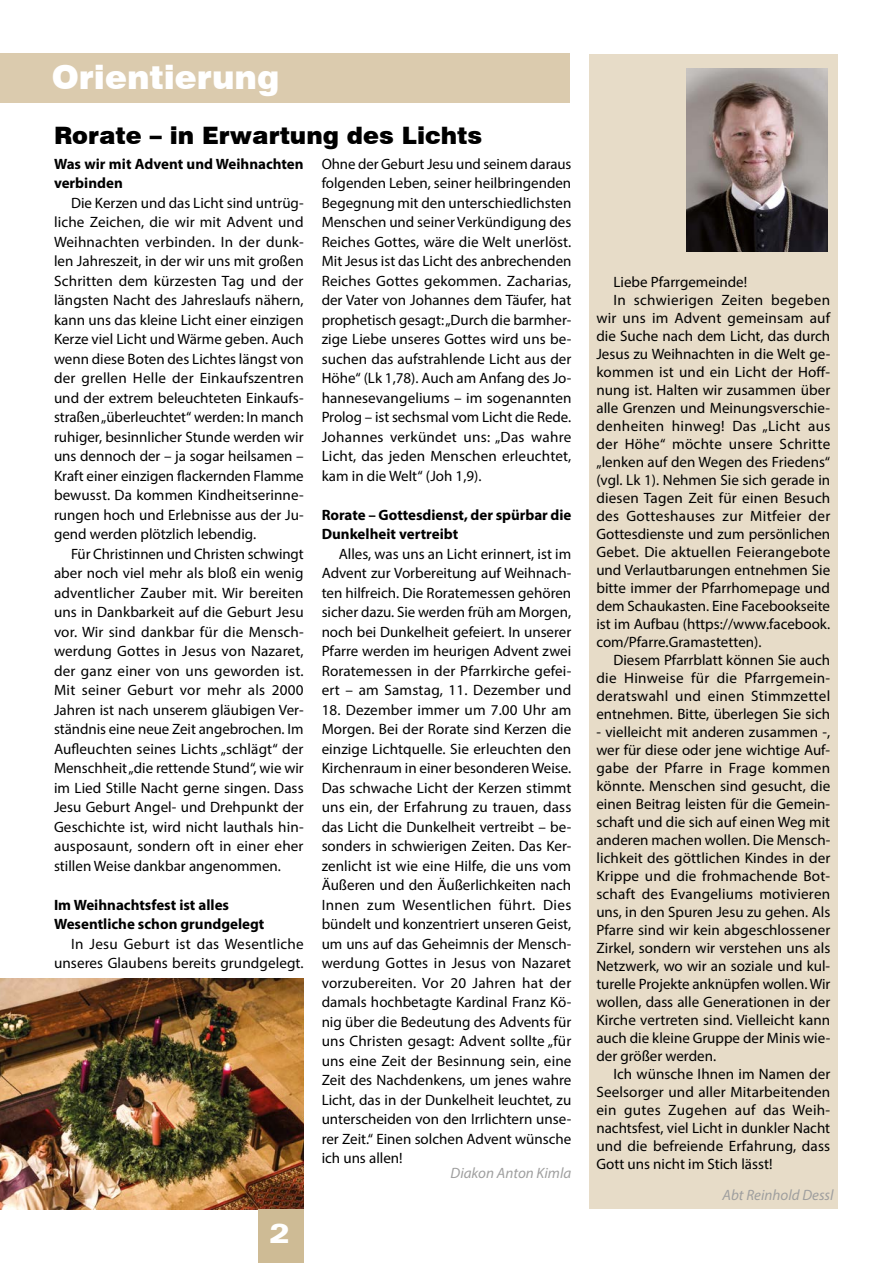
<style>
.page{position:relative;width:893px;height:1263px;background:#fff}
.page>*{position:absolute;margin:0;border:0;box-sizing:border-box;transform-origin:0 0}
.t1{font:900 33px "Swiss 721 BT";color:#fff}
.t2{font:900 expanded 27px "Zurich BT";color:#fff}
.t3{font:900 24px "Swiss 721 BT";color:#000}
.t4{font:15px/19.5px "Myriad Pro";letter-spacing:.005em;color:#000;text-align:justify}
.t5{font:700 15px/19.5px "Myriad Pro";color:#000}
.t6{font:15px "Myriad Pro";letter-spacing:.025em;color:#000}
.t7{font:italic 15px "Myriad Pro";color:#9f9f9f}
</style>
<div class="page">
<img style="left:0;top:978px;width:304px;height:231px">
<div style="left:258px;top:1209px;width:45px;height:54px;background:#cebb95"></div>
<div style="left:0;top:53px;width:570px;height:50px;background:#dbcbae"></div>
<div style="left:589px;top:54px;width:248px;height:1155px;background:#e7dcc8"></div>
<img style="left:687px;top:68px;width:141px;height:183px">
<h1 class="t1" style="left:52px;top:57px;width:229px">Orientierung</h1>
<h3 class="t3" style="left:54px;top:121px;width:430px">Rorate – in Erwartung des Lichts</h3>
<p class="t5" style="left:54px;top:153px;width:251px">Was wir mit Advent und Weihnachten verbinden</p>
<p class="t4" style="left:54px;top:193px;width:251px;text-indent:17px">Die Kerzen und das Licht sind untrüg&shy;liche Zeichen, die wir mit Advent und Weihnachten verbinden. In der dunk&shy;len Jahreszeit, in der wir uns mit großen Schritten dem kürzesten Tag und der längsten Nacht des Jahreslaufs nähern, kann uns das kleine Licht einer einzigen Kerze viel Licht und Wärme geben. Auch wenn diese Boten des Lichtes längst von der grellen Helle der Einkaufszentren und der extrem beleuchteten Einkaufs&shy;straßen „überleuchtet“ werden: In manch ruhiger, besinnlicher Stunde werden wir uns dennoch der – ja sogar heilsamen – Kraft einer einzigen flackernden Flamme bewusst. Da kommen Kindheitserinne&shy;rungen hoch und Erlebnisse aus der Ju&shy;gend werden plötzlich lebendig.</p>
<p class="t4" style="left:54px;top:544px;width:251px;text-indent:17px">Für Christinnen und Christen schwingt aber noch viel mehr als bloß ein wenig adventlicher Zauber mit. Wir bereiten uns in Dankbarkeit auf die Geburt Jesu vor. Wir sind dankbar für die Mensch&shy;werdung Gottes in Jesus von Nazaret, der ganz einer von uns geworden ist.<br>Mit seiner Geburt vor mehr als 2000<br>Jahren ist nach unserem gläubigen Ver&shy;ständnis eine neue Zeit angebrochen. Im Aufleuchten seines Lichts „schlägt“ der Menschheit „die rettende Stund“, wie wir im Lied Stille Nacht gerne singen. Dass Jesu Geburt Angel- und Drehpunkt der Geschichte ist, wird nicht lauthals hin&shy;ausposaunt, sondern oft in einer eher stillen Weise dankbar angenommen.</p>
<p class="t5" style="left:54px;top:894px;width:212px">Im Weihnachtsfest ist alles<br>Wesentliche schon grundgelegt</p>
<p class="t4" style="left:54px;top:934px;width:251px;text-align:right">In Jesu Geburt ist das Wesentliche unseres Glaubens bereits grundgelegt.</p>
<h2 class="t2" style="left:270px;top:1217px;width:22px">2</h2>
<p class="t4" style="left:322px;top:154px;width:251px">Ohne der Geburt Jesu und seinem daraus folgenden Leben, seiner heilbringenden Begegnung mit den unterschiedlichsten Menschen und seiner Verkündigung des Reiches Gottes, wäre die Welt unerlöst.<br>Mit Jesus ist das Licht des anbrechenden Reiches Gottes gekommen. Zacharias, der Vater von Johannes dem Täufer, hat prophetisch gesagt: „Durch die barmher&shy;zige Liebe unseres Gottes wird uns be&shy;suchen das aufstrahlende Licht aus der Höhe“ (Lk 1,78). Auch am Anfang des Jo&shy;hannesevangeliums – im sogenannten Prolog – ist sechsmal vom Licht die Rede.<br>Johannes verkündet uns: „Das wahre Licht, das jeden Menschen erleuchtet, kam in die Welt“ (Joh 1,9).</p>
<p class="t5" style="left:322px;top:504px;width:251px">Rorate – Gottesdienst, der spürbar die<br>Dunkelheit vertreibt</p>
<p class="t4" style="left:322px;top:544px;width:251px;text-indent:17px">Alles, was uns an Licht erinnert, ist im Advent zur Vorbereitung auf Weihnach&shy;ten hilfreich. Die Roratemessen gehören sicher dazu. Sie werden früh am Morgen, noch bei Dunkelheit gefeiert. In unserer Pfarre werden im heurigen Advent zwei Roratemessen in der Pfarrkirche gefei&shy;ert – am Samstag, 11. Dezember und</p>
<p class="t4" style="left:322px;top:700px;width:251px">18. Dezember immer um 7.00 Uhr am Morgen. Bei der Rorate sind Kerzen die einzige Lichtquelle. Sie erleuchten den Kirchenraum in einer besonderen Weise.<br>Das schwache Licht der Kerzen stimmt uns ein, der Erfahrung zu trauen, dass das Licht die Dunkelheit vertreibt – be&shy;sonders in schwierigen Zeiten. Das Ker&shy;zenlicht ist wie eine Hilfe, die uns vom Äußeren und den Äußerlichkeiten nach Innen zum Wesentlichen führt. Dies bündelt und konzentriert unseren Geist, um uns auf das Geheimnis der Mensch&shy;werdung Gottes in Jesus von Nazaret vorzubereiten. Vor 20 Jahren hat der damals hochbetagte Kardinal Franz Kö&shy;nig über die Bedeutung des Advents für uns Christen gesagt: Advent sollte „für uns eine Zeit der Besinnung sein, eine Zeit des Nachdenkens, um jenes wahre Licht, das in der Dunkelheit leuchtet, zu unterscheiden von den Irrlichtern unse&shy;rer Zeit.“ Einen solchen Advent wünsche ich uns allen!</p>
<p class="t7" style="left:450px;top:1164px;width:122px">Diakon Anton Kimla</p>
<p class="t4" style="left:613px;top:272px;width:135px">Liebe Pfarrgemeinde!</p>
<p class="t6" style="left:613px;top:290px;width:218px">In schwierigen Zeiten begeben</p>
<p class="t4" style="left:596px;top:308px;width:235px">wir uns im Advent gemeinsam auf</p>
<p class="t4" style="left:596px;top:326px;width:235px">die Suche nach dem Licht, das durch</p>
<p class="t4" style="left:596px;top:344px;width:235px">Jesus zu Weihnachten in die Welt ge-</p>
<p class="t4" style="left:596px;top:362px;width:235px">kommen ist und ein Licht der Hoff-</p>
<p class="t4" style="left:596px;top:380px;width:235px">nung ist. Halten wir zusammen über</p>
<p class="t4" style="left:596px;top:398px;width:235px">alle Grenzen und Meinungsverschie-</p>
<p class="t6" style="left:596px;top:416px;width:235px">denheiten hinweg! Das „Licht aus</p>
<p class="t4" style="left:596px;top:434px;width:235px">der Höhe“ möchte unsere Schritte</p>
<p class="t4" style="left:596px;top:452px;width:235px">„lenken auf den Wegen des Friedens“</p>
<p class="t4" style="left:596px;top:470px;width:235px">(vgl. Lk 1). Nehmen Sie sich gerade in</p>
<p class="t4" style="left:596px;top:488px;width:235px">diesen Tagen Zeit für einen Besuch</p>
<p class="t4" style="left:596px;top:506px;width:235px">des Gotteshauses zur Mitfeier der</p>
<p class="t4" style="left:596px;top:524px;width:235px">Gottesdienste und zum persönlichen</p>
<p class="t4" style="left:596px;top:542px;width:235px">Gebet. Die aktuellen Feierangebote</p>
<p class="t4" style="left:596px;top:560px;width:235px">und Verlautbarungen entnehmen Sie</p>
<p class="t4" style="left:596px;top:578px;width:235px">bitte immer der Pfarrhomepage und</p>
<p class="t4" style="left:596px;top:596px;width:235px">dem Schaukasten. Eine Facebookseite</p>
<p class="t4" style="left:596px;top:614px;width:235px">ist im Aufbau (https://www.facebook.</p>
<p class="t4" style="left:596px;top:632px;width:167px">com/Pfarre.Gramastetten).</p>
<p class="t4" style="left:613px;top:650px;width:218px">Diesem Pfarrblatt können Sie auch</p>
<p class="t4" style="left:596px;top:668px;width:235px">die Hinweise für die Pfarrgemein-</p>
<p class="t4" style="left:596px;top:686px;width:235px">deratswahl und einen Stimmzettel</p>
<p class="t4" style="left:596px;top:704px;width:235px">entnehmen. Bitte, überlegen Sie sich</p>
<p class="t4" style="left:596px;top:722px;width:235px;line-height:18px">- vielleicht mit anderen zusammen -, wer für diese oder jene wichtige Auf&shy;gabe der Pfarre in Frage kommen könnte. Menschen sind gesucht, die einen Beitrag leisten für die Gemein&shy;schaft und die sich auf einen Weg mit anderen machen wollen. Die Mensch&shy;lichkeit des göttlichen Kindes in der Krippe und die frohmachende Bot&shy;schaft des Evangeliums motivieren uns, in den Spuren Jesu zu gehen. Als Pfarre sind wir kein abgeschlossener Zirkel, sondern wir verstehen uns als Netzwerk, wo wir an soziale und kul&shy;turelle Projekte anknüpfen wollen. Wir wollen, dass alle Generationen in der Kirche vertreten sind. Vielleicht kann auch die kleine Gruppe der Minis wie&shy;der größer werden.</p>
<p class="t4" style="left:596px;top:1064px;width:235px;line-height:18px;text-indent:17px">Ich wünsche Ihnen im Namen der Seelsorger und aller Mitarbeitenden ein gutes Zugehen auf das Weih&shy;nachtsfest, viel Licht in dunkler Nacht und die befreiende Erfahrung, dass Gott uns nicht im Stich lässt!</p>
<p class="t7" style="left:723px;top:1186px;width:113px">Abt Reinhold Dessl</p>
</div>
